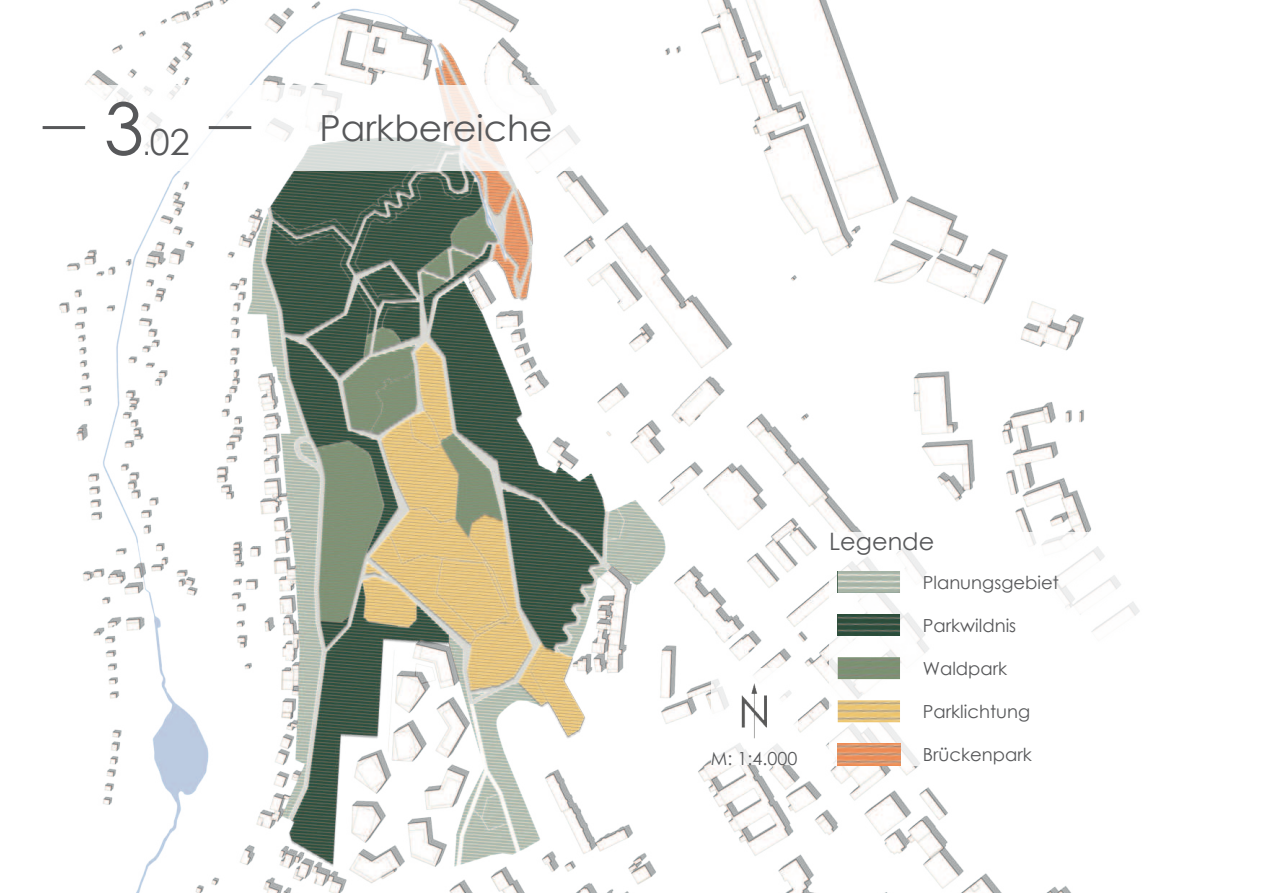
<style>
.page{position:relative;width:1263px;height:893px;background:#fff}
.page>*{position:absolute;margin:0;border:0;box-sizing:border-box;transform-origin:0 0}
.t1{font:72px "Century Gothic";color:#57585a}
.t2{font:36px "Century Gothic";color:#57585a}
.t3{font:24px "Century Gothic";color:#57585a}
.t4{font:18px "Century Gothic";color:#57585a}
.s1{font-family:"Agency FB"}
</style>
<div class="page">
<img style="left:59px;top:0;width:1033px;height:893px">
<svg style="left:711px;top:668px;width:86px;height:97px"></svg>
<img style="left:712px;top:668px;width:85px;height:84px">
<div style="left:829px;top:532px;width:362px;height:233px;background:#fff"></div>
<img style="left:838px;top:743px;width:62px;height:22px">
<img style="left:838px;top:614px;width:62px;height:22px">
<img style="left:838px;top:700px;width:62px;height:22px">
<svg style="left:42px;top:85px;width:609px;height:85px"></svg>
<hr style="left:43px;top:126px;width:42px;height:3px;background:#57585a">
<hr style="left:209px;top:126px;width:42px;height:3px;background:#57585a">
<h1 class="t1" style="left:104px;top:101px;width:41px">3</h1>
<h2 class="t2" style="left:144px;top:128px;width:47px"><span class="s1">.</span>02</h2>
<h2 class="t2" style="left:320px;top:114px;width:234px">Parkbereiche</h2>
<p class="t4" style="left:711px;top:752px;width:88px">M: 1:4.000</p>
<h3 class="t3" style="left:829px;top:532px;width:107px">Legende</h3>
<p class="t4" style="left:923px;top:575px;width:138px">Planungsgebiet</p>
<p class="t4" style="left:923px;top:618px;width:95px">Parkwildnis</p>
<p class="t4" style="left:923px;top:661px;width:86px">Waldpark</p>
<p class="t4" style="left:923px;top:705px;width:109px">Parklichtung</p>
<p class="t4" style="left:923px;top:748px;width:111px">Brückenpark</p>
</div>
